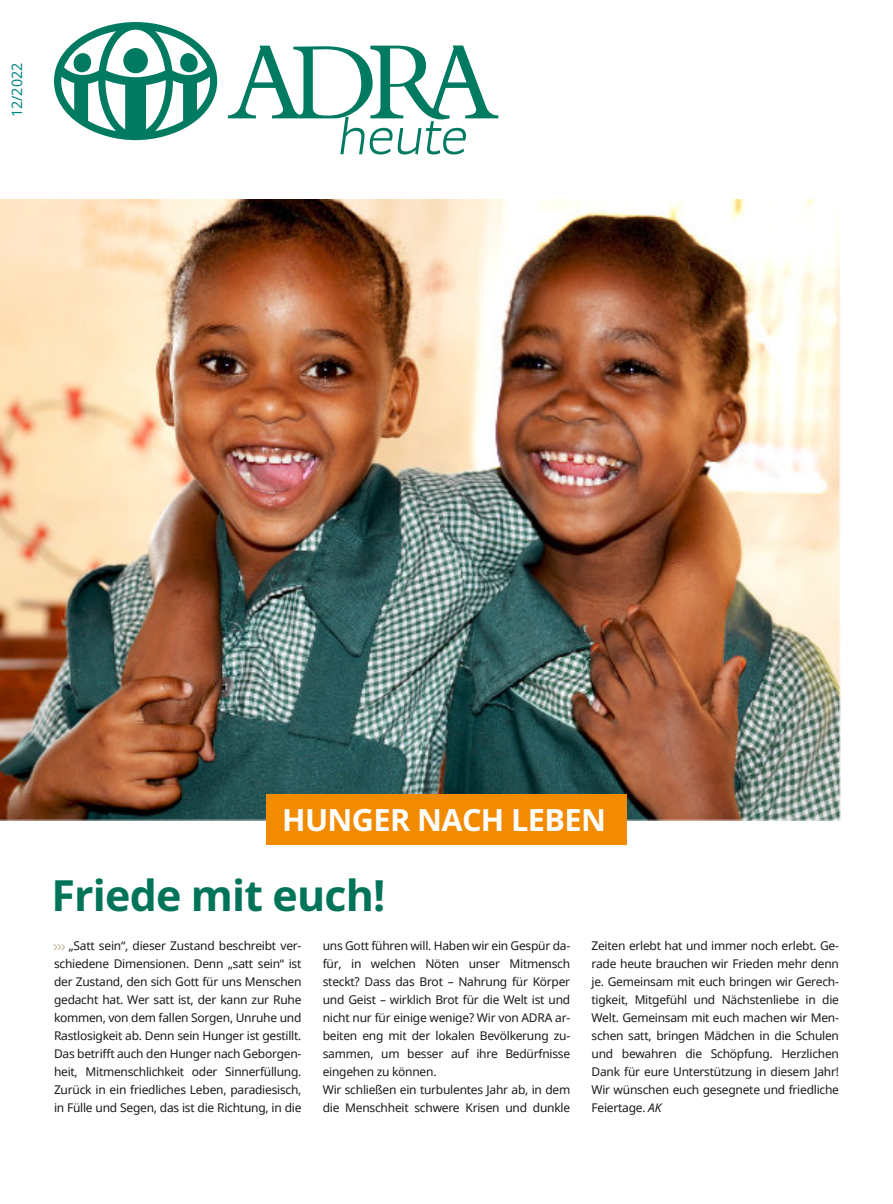
<style>
.page{position:relative;width:893px;height:1204px;background:#fff}
.page>*{position:absolute;margin:0;border:0;box-sizing:border-box;transform-origin:0 0}
.t1{font:italic 61.5px "Modernica";letter-spacing:-.025em;color:#007a61}
.t2{font:700 42.9px "Noto Sans";letter-spacing:-.02em;color:#007458}
.t3{font:700 30.6px "Noto Sans";letter-spacing:-.02em;color:#fff}
.t4{font:14.25px "Noto Sans";color:#008681}
.t5{font:12px/18px "Noto Sans";letter-spacing:-.02em;color:#1a1a18;text-align:justify}
.s1{font-style:italic}
</style>
<div class="page">
<svg style="left:228px;top:45px;width:270px;height:74px"></svg>
<svg style="left:54px;top:22px;width:163px;height:118px"></svg>
<img style="left:0;top:199px;width:840px;height:621px">
<svg style="left:53px;top:944px;width:12px;height:7px"></svg>
<div style="left:266px;top:794px;width:361px;height:51px;background:#f28b00"></div>
<p class="t4" style="left:7px;top:117px;width:56px;rotate:-90deg">12/2022</p>
<h1 class="t1" style="left:338px;top:105px;width:133px">heute</h1>
<h3 class="t3" style="left:282px;top:798px;width:325px">HUNGER NACH LEBEN</h3>
<h2 class="t2" style="left:52px;top:865px;width:335px">Friede mit euch!</h2>
<p class="t5" style="left:54px;top:936px;width:249px;text-indent:15px">„Satt sein“, dieser Zustand beschreibt ver&shy;schiedene Dimensionen. Denn „satt sein“ ist der Zustand, den sich Gott für uns Menschen gedacht hat. Wer satt ist, der kann zur Ruhe kommen, von dem fallen Sorgen, Unruhe und Rastlosigkeit ab. Denn sein Hunger ist gestillt.<br>Das betrifft auch den Hunger nach Geborgen&shy;heit, Mitmenschlichkeit oder Sinnerfüllung.<br>Zurück in ein friedliches Leben, paradiesisch, in Fülle und Segen, das ist die Richtung, in die</p>
<p class="t5" style="left:323px;top:936px;width:249px;text-align:left">uns Gott führen will. Haben wir ein Gespür da&shy;für, in welchen Nöten unser Mitmensch steckt? Dass das Brot – Nahrung für Körper und Geist – wirklich Brot für die Welt ist und nicht nur für einige wenige? Wir von ADRA ar&shy;beiten eng mit der lokalen Bevölkerung zu&shy;sammen, um besser auf ihre Bedürfnisse eingehen zu können.<br>Wir schließen ein turbulentes Jahr ab, in dem die Menschheit schwere Krisen und dunkle</p>
<p class="t5" style="left:591px;top:936px;width:249px">Zeiten erlebt hat und immer noch erlebt. Ge&shy;rade heute brauchen wir Frieden mehr denn je. Gemeinsam mit euch bringen wir Gerech&shy;tigkeit, Mitgefühl und Nächstenliebe in die Welt. Gemeinsam mit euch machen wir Men&shy;schen satt, bringen Mädchen in die Schulen und bewahren die Schöpfung. Herzlichen Dank für eure Unterstützung in diesem Jahr!<br>Wir wünschen euch gesegnete und friedliche Feiertage. <span class="s1">AK</span></p>
</div>
